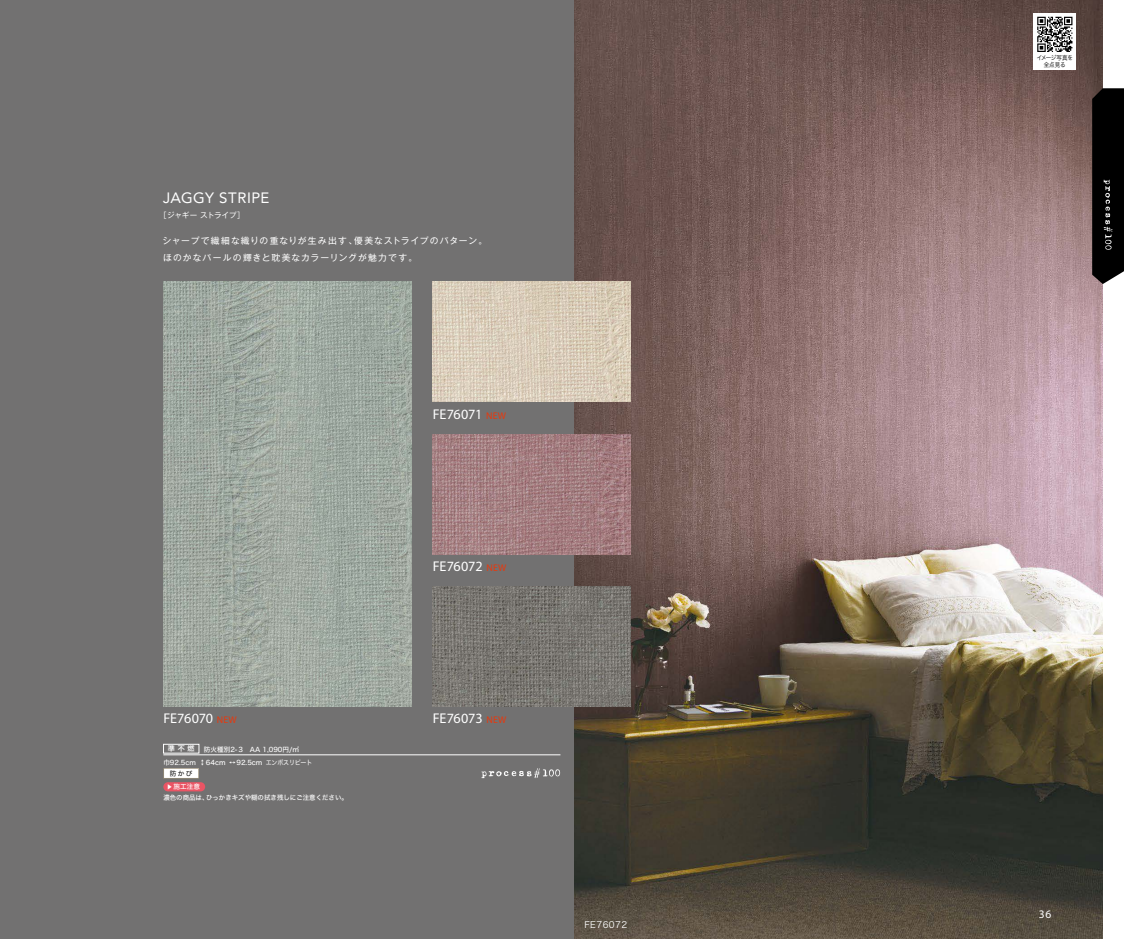
<style>
.page{position:relative;width:1124px;height:939px;background:#fff}
.page>*{position:absolute;margin:0;border:0;box-sizing:border-box;transform-origin:0 0}
.t1{font:15px "Avenir";letter-spacing:.025em;color:#fff}
.t2{font:14.12px "Myriad Pro";letter-spacing:-.005em;color:#fff}
.t3{font:11.5px "Myriad Pro";color:#fff}
.t4{font:8.88px "Hira Kaku Std N W3";letter-spacing:.05em;color:#fff}
.t5{font:8.75px/16.9px "Gothic MB101 Pro";letter-spacing:.13em;color:#fff}
.t6{font:7.5px "Gothic MB101 Pro";letter-spacing:-.02em;color:#fff}
.t7{font:7.12px "Hira Kaku Std N W6";color:#fff}
.t8{font:6.62px/12.6px "Hira Kaku Std N W5";color:#fff}
.t9{font:6.62px "Hira Kaku Std N W4";color:#000}
.t10{font:6.25px/6.6px "Hira Kaku Std N W3";letter-spacing:-.04em;color:#000;text-align:center;scale:.89 1}
.s1{font-size:9.75px;color:#e8380d}
.s2{font-family:"Gothic MB101 Pro"}
.s3{font-family:"Hira Kaku Std N W4"}
.s4{font-family:"Hira Kaku Pro N W5";font-size:5.62px}
</style>
<div class="page">
<div style="left:0;top:0;width:1102px;height:939px;background:#727171"></div>
<img style="left:574px;top:0;width:528px;height:939px">
<svg style="left:481px;top:768px;width:79px;height:10px"></svg>
<hr style="left:163px;top:755px;width:397px;height:1px;background:#fff">
<svg style="left:163px;top:768px;width:36px;height:11px"></svg>
<div style="left:163px;top:782px;width:42px;height:9px;background:#ea5464;border-radius:5px"></div>
<div style="left:163px;top:744px;width:36px;height:9px;border:1px solid #fff"></div>
<div style="left:1033px;top:13px;width:42px;height:57px;background:#fff"></div>
<svg style="left:1037px;top:17px;width:35px;height:35px"></svg>
<svg style="left:1091px;top:88px;width:32px;height:196px;background:#111010"></svg>
<img style="left:163px;top:282px;width:248px;height:425px">
<img style="left:432px;top:282px;width:199px;height:120px">
<img style="left:432px;top:434px;width:199px;height:120px">
<img style="left:432px;top:587px;width:199px;height:120px">
<h1 class="t1" style="left:163px;top:186px;width:108px">JAGGY STRIPE</h1>
<p class="t6" style="left:159px;top:209px;width:87px">［ジャギー ストライプ］</p>
<h3 class="t5" style="left:163px;top:231px;width:326px">シャープで繊細な織りの重なりが生み出す、優美なストライプのパターン。ほのかなパールの輝きと耽美なカラーリングが魅力です。</h3>
<h2 class="t2" style="left:432px;top:406px;width:75px">FE76071 <span class="s1">NEW</span></h2>
<h2 class="t2" style="left:432px;top:558px;width:75px">FE76072 <span class="s1">NEW</span></h2>
<h2 class="t2" style="left:163px;top:710px;width:75px">FE76070 <span class="s1">NEW</span></h2>
<h2 class="t2" style="left:432px;top:710px;width:75px">FE76073 <span class="s1">NEW</span></h2>
<p class="t7" style="left:168px;top:743px;width:28px">準不燃</p>
<p class="t8" style="left:163px;top:744px;width:150px;text-indent:40px">防火種別2- 3　AA 1,090円/㎡巾92.5cm <span class="s2">↕</span>64cm <span class="s2">↕</span>92.5cm <span class="s3">エンボスリピート</span></p>
<p class="t9" style="left:170px;top:768px;width:24px">防かび</p>
<p class="t8" style="left:163px;top:781px;width:186px;line-height:11.1px;text-indent:3px"><span class="s4">▶</span> 施工注意<br>濃色の商品は、ひっかきキズや糊の拭き残しにご注意ください。</p>
<h3 class="t4" style="left:584px;top:918px;width:44px">FE76072</h3>
<p class="t10" style="left:1036px;top:54px;width:42px">イメージ写真を全点見る</p>
<h3 class="t3" style="left:1038px;top:907px;width:14px">36</h3>
</div>
